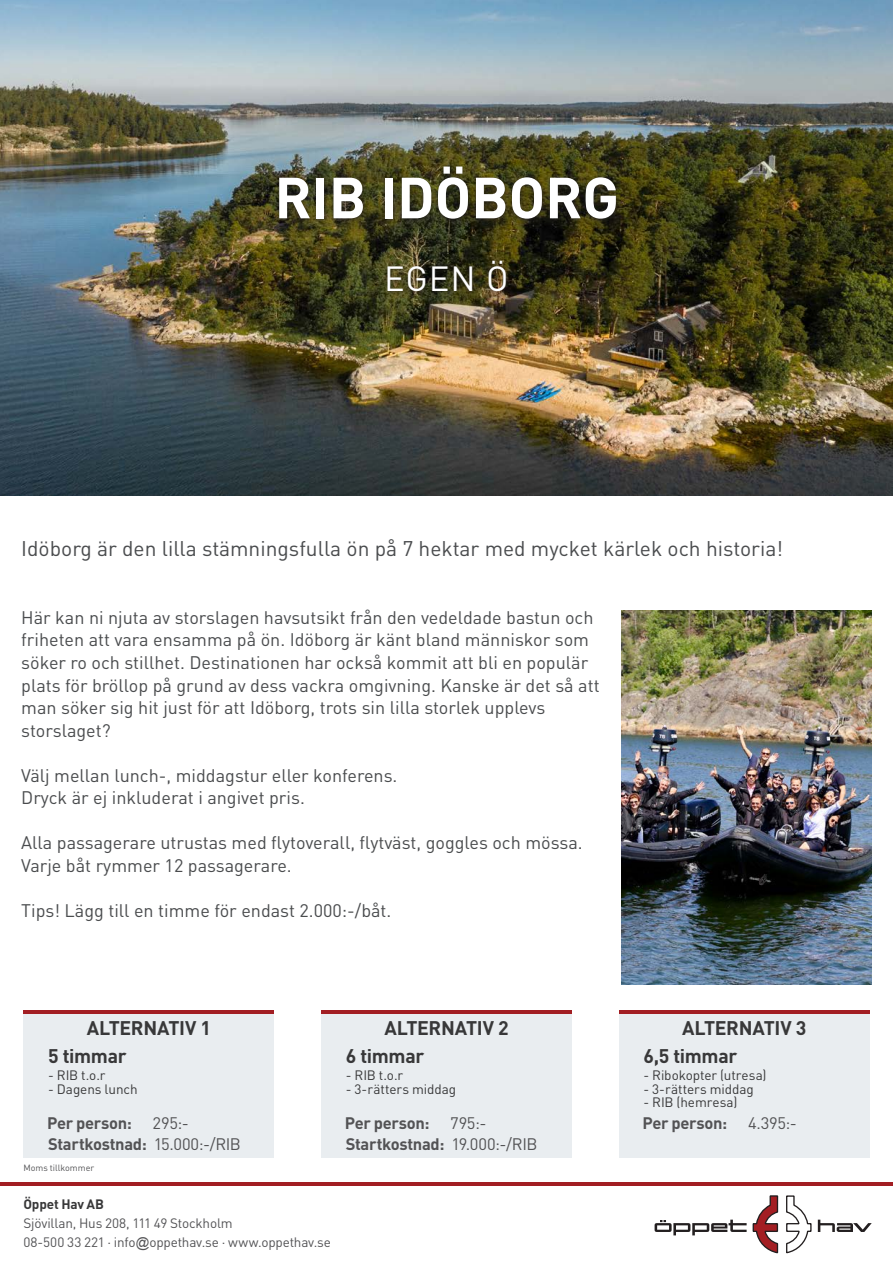
<style>
.page{position:relative;width:893px;height:1263px;background:#fff}
.page>*{position:absolute;margin:0;border:0;box-sizing:border-box;transform-origin:0 0}
.Rubrik_1_-_Vit{font:700 57px "DIN Pro";color:#fff}
.Rubrik_2_-_Vit{font:34.5px "DIN Pro";color:#fff}
.h4_-_American{font:21px "DIN Pro";color:#4a4c4e}
.Brödtext_-_Bold{font:700 19.5px "DIN Pro";letter-spacing:-.015em;color:#383839}
.t1{font:18px/22.5px "DIN Pro";color:#4a4c4e}
.Mindre_brödtext_-_Bo{font:700 16.5px "DIN Pro";letter-spacing:-.02em;color:#535355}
.Mindre_brödtext{font:16.5px "DIN Pro";letter-spacing:-.02em;color:#535355}
.Brödtext_-_Bold-2{font:13.5px "DIN Pro";letter-spacing:-.005em;color:#383839}
.Notis{font:13.5px "DIN Pro";letter-spacing:-.01em;color:#535355}
.Notis-2{font:700 13.5px "DIN Pro";letter-spacing:-.01em;color:#383839}
.Mindre_brödtext-2{font:9px "DIN Pro";letter-spacing:.005em;color:#535355}
.s1{font-weight:400}
.s2{font-family:"Arial";font-style:italic}
</style>
<div class="page">
<svg style="left:818px;top:1219px;width:54px;height:13px"></svg>
<svg style="left:786px;top:1195px;width:26px;height:58px"></svg>
<svg style="left:655px;top:1195px;width:124px;height:58px"></svg>
<img style="left:0;top:0;width:893px;height:495px">
<div style="left:23px;top:1014px;width:251px;height:144px;background:#e9edf0"></div>
<hr style="left:23px;top:1010px;width:251px;height:4px;background:#a21e23">
<div style="left:270px;top:163px;width:358px;height:73px;background:#231f20;opacity:.4"></div>
<div style="left:276px;top:164px;width:343px;height:59px;background:#231f20;opacity:.7"></div>
<div style="left:377px;top:257px;width:140px;height:52px;background:#231f20;opacity:.35"></div>
<div style="left:385px;top:258px;width:125px;height:37px;background:#231f20;opacity:.65"></div>
<img style="left:622px;top:610px;width:250px;height:374px">
<hr style="left:0;top:1182px;width:893px;height:4px;background:#a21e23">
<div style="left:321px;top:1014px;width:251px;height:144px;background:#e9edf0"></div>
<hr style="left:321px;top:1010px;width:251px;height:4px;background:#a21e23">
<div style="left:619px;top:1014px;width:251px;height:144px;background:#e9edf0"></div>
<hr style="left:619px;top:1010px;width:251px;height:4px;background:#a21e23">
<p class="Rubrik_1_-_Vit" style="left:274px;top:159px;width:346px">RIB IDÖBORG</p>
<p class="Rubrik_2_-_Vit" style="left:384px;top:255px;width:126px">EGEN Ö</p>
<p class="h4_-_American" style="left:21px;top:534px;width:763px">Idöborg är den lilla stämningsfulla ön på 7 hektar med mycket kärlek och historia!</p>
<p class="t1" style="left:21px;top:605px;width:580px">Här kan ni njuta av storslagen havsutsikt från den vedeldade bastun och friheten att vara ensamma på ön. Idöborg är känt bland människor som söker ro och stillhet. Destinationen har också kommit att bli en populär plats för bröllop på grund av dess vackra omgivning. Kanske är det så att man söker sig hit just för att Idöborg, trots sin lilla storlek upplevs</p>
<p class="t1" style="left:21px;top:718px;width:91px">storslaget?</p>
<p class="t1" style="left:21px;top:763px;width:378px">Välj mellan lunch-, middagstur eller konferens.<br>Dryck är ej inkluderat i angivet pris.</p>
<p class="t1" style="left:21px;top:830px;width:563px">Alla passagerare utrustas med flytoverall, flytväst, goggles och mössa.<br>Varje båt rymmer 12 passagerare.</p>
<p class="t1" style="left:21px;top:898px;width:372px">Tips! Lägg till en timme för endast 2.000:-/båt.</p>
<p class="Brödtext_-_Bold" style="left:87px;top:1015px;width:126px">ALTERNATIV 1</p>
<p class="Brödtext_-_Bold-2" style="left:48px;top:1066px;width:59px">- RIB t.o.r</p>
<p class="Brödtext_-_Bold-2" style="left:48px;top:1080px;width:91px">- Dagens lunch</p>
<p class="Brödtext_-_Bold" style="left:48px;top:1043px;width:80px">5 timmar</p>
<p class="Brödtext_-_Bold" style="left:384px;top:1015px;width:126px">ALTERNATIV 2</p>
<p class="Brödtext_-_Bold-2" style="left:346px;top:1066px;width:59px">- RIB t.o.r</p>
<p class="Brödtext_-_Bold-2" style="left:346px;top:1080px;width:112px">- 3-rätters middag</p>
<p class="Brödtext_-_Bold" style="left:346px;top:1043px;width:80px">6 timmar</p>
<p class="Brödtext_-_Bold" style="left:682px;top:1015px;width:126px">ALTERNATIV 3</p>
<p class="Brödtext_-_Bold-2" style="left:643px;top:1066px;width:125px">- Ribokopter (utresa)</p>
<p class="Brödtext_-_Bold-2" style="left:643px;top:1080px;width:112px">- 3-rätters middag</p>
<p class="Brödtext_-_Bold-2" style="left:643px;top:1093px;width:96px">- RIB (hemresa)</p>
<p class="Brödtext_-_Bold" style="left:643px;top:1043px;width:95px">6,5 timmar</p>
<p class="Mindre_brödtext" style="left:153px;top:1112px;width:38px">295:-</p>
<p class="Mindre_brödtext_-_Bo" style="left:47px;top:1112px;width:86px">Per person:</p>
<p class="Mindre_brödtext_-_Bo" style="left:48px;top:1133px;width:194px">Startkostnad: <span class="s1">15.000:-/RIB</span></p>
<p class="Mindre_brödtext" style="left:450px;top:1112px;width:38px">795:-</p>
<p class="Mindre_brödtext_-_Bo" style="left:345px;top:1112px;width:86px">Per person:</p>
<p class="Mindre_brödtext_-_Bo" style="left:346px;top:1133px;width:193px">Startkostnad: <span class="s1">19.000:-/RIB</span></p>
<p class="Mindre_brödtext_-_Bo" style="left:642px;top:1112px;width:86px">Per person:</p>
<p class="Mindre_brödtext" style="left:748px;top:1112px;width:50px">4.395:-</p>
<p class="Mindre_brödtext-2" style="left:23px;top:1161px;width:72px">Moms tillkommer</p>
<p class="Notis-2" style="left:23px;top:1194px;width:82px">Öppet Hav AB</p>
<p class="Notis" style="left:23px;top:1214px;width:211px">Sjövillan, Hus 208, 111 49 Stockholm</p>
<p class="Notis" style="left:23px;top:1233px;width:309px">08-500 33 221 · info<span class="s2">@</span>oppethav.se · www.oppethav.se</p>
</div>
